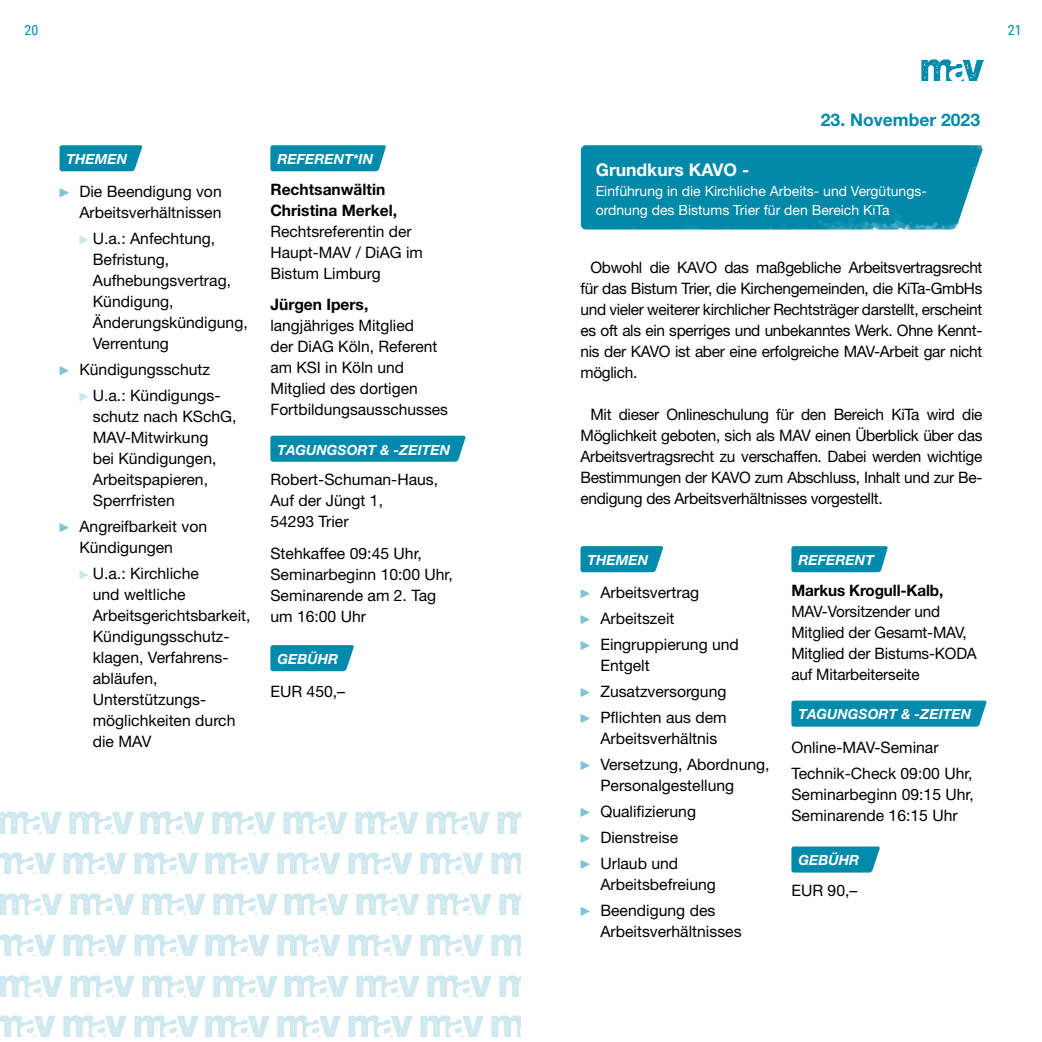
<style>
.page{position:relative;width:1042px;height:1042px;background:#fff}
.page>*{position:absolute;margin:0;border:0;box-sizing:border-box;transform-origin:0 0}
.t1{font:700 17.5px "Helvetica Neue LT Std";color:#008aab}
.t2{font:700 17.5px "Helvetica Neue LT Std";color:#fff}
.t3{font:15.75px/21px "Helvetica Neue LT Std";color:#000}
.t4{font:700 15.75px/21px "Helvetica Neue LT Std";color:#000}
.t5{font:14px/19.2px "Helvetica Neue LT Std";color:#fff}
.t6{font:italic 700 14px "Helvetica Neue CE";color:#fff}
.t7{font:14px "Roboto Condensed";color:#008aab}
</style>
<div class="page">
<svg style="left:580px;top:546px;width:83px;height:26px"></svg>
<div style="left:587px;top:554px;width:61px;height:11px;background:#008aab"></div>
<svg style="left:580px;top:589px;width:10px;height:9px"></svg>
<svg style="left:580px;top:615px;width:10px;height:9px"></svg>
<svg style="left:580px;top:641px;width:10px;height:9px"></svg>
<svg style="left:580px;top:688px;width:10px;height:9px"></svg>
<svg style="left:580px;top:714px;width:10px;height:9px"></svg>
<svg style="left:580px;top:761px;width:10px;height:9px"></svg>
<svg style="left:580px;top:808px;width:10px;height:9px"></svg>
<svg style="left:580px;top:834px;width:10px;height:9px"></svg>
<svg style="left:580px;top:860px;width:10px;height:9px"></svg>
<svg style="left:580px;top:907px;width:10px;height:9px"></svg>
<svg style="left:791px;top:546px;width:97px;height:26px;background:#0c8faf"></svg>
<svg style="left:791px;top:700px;width:196px;height:27px;background:#1694b2"></svg>
<div style="left:798px;top:708px;width:173px;height:11px;background:#008aab"></div>
<svg style="left:791px;top:846px;width:89px;height:26px;background:#1895b2"></svg>
<div style="left:798px;top:854px;width:61px;height:11px;background:#008aab"></div>
<svg style="left:60px;top:145px;width:82px;height:26px"></svg>
<div style="left:67px;top:153px;width:60px;height:11px;background:#008aab"></div>
<svg style="left:60px;top:188px;width:9px;height:9px"></svg>
<svg style="left:79px;top:236px;width:9px;height:8px"></svg>
<svg style="left:60px;top:366px;width:9px;height:9px"></svg>
<svg style="left:79px;top:392px;width:9px;height:9px"></svg>
<svg style="left:60px;top:523px;width:9px;height:9px"></svg>
<svg style="left:79px;top:570px;width:9px;height:9px"></svg>
<svg style="left:270px;top:145px;width:116px;height:26px;background:#1191b0"></svg>
<div style="left:277px;top:153px;width:96px;height:11px;background:#008aab"></div>
<svg style="left:270px;top:436px;width:196px;height:26px;background:#0d90af"></svg>
<div style="left:277px;top:443px;width:173px;height:11px;background:#008aab"></div>
<svg style="left:270px;top:645px;width:84px;height:26px;background:#1593b1"></svg>
<div style="left:277px;top:653px;width:61px;height:11px;background:#008aab"></div>
<img style="left:581px;top:145px;width:402px;height:84px">
<img style="left:0;top:1016px;width:55px;height:21px">
<img style="left:0;top:975px;width:63px;height:21px">
<img style="left:0;top:934px;width:55px;height:21px">
<img style="left:0;top:893px;width:63px;height:21px">
<img style="left:0;top:852px;width:55px;height:22px">
<img style="left:0;top:812px;width:62px;height:21px">
<img style="left:63px;top:1016px;width:64px;height:21px">
<img style="left:71px;top:975px;width:63px;height:21px">
<img style="left:63px;top:934px;width:64px;height:21px">
<img style="left:71px;top:893px;width:63px;height:21px">
<img style="left:63px;top:852px;width:64px;height:22px">
<img style="left:70px;top:812px;width:63px;height:21px">
<img style="left:135px;top:1016px;width:63px;height:21px">
<img style="left:142px;top:975px;width:64px;height:21px">
<img style="left:135px;top:934px;width:63px;height:21px">
<img style="left:142px;top:893px;width:64px;height:21px">
<img style="left:135px;top:852px;width:63px;height:22px">
<img style="left:141px;top:812px;width:63px;height:21px">
<img style="left:206px;top:1016px;width:63px;height:21px">
<img style="left:214px;top:975px;width:63px;height:21px">
<img style="left:206px;top:934px;width:63px;height:21px">
<img style="left:214px;top:893px;width:63px;height:21px">
<img style="left:206px;top:852px;width:63px;height:22px">
<img style="left:212px;top:812px;width:64px;height:21px">
<img style="left:277px;top:1016px;width:64px;height:21px">
<img style="left:285px;top:975px;width:63px;height:21px">
<img style="left:277px;top:934px;width:64px;height:21px">
<img style="left:285px;top:893px;width:63px;height:21px">
<img style="left:277px;top:852px;width:64px;height:22px">
<img style="left:284px;top:812px;width:63px;height:21px">
<img style="left:349px;top:1016px;width:63px;height:21px">
<img style="left:356px;top:975px;width:64px;height:21px">
<img style="left:349px;top:934px;width:63px;height:21px">
<img style="left:356px;top:893px;width:64px;height:21px">
<img style="left:349px;top:852px;width:63px;height:22px">
<img style="left:355px;top:812px;width:63px;height:21px">
<img style="left:420px;top:1016px;width:63px;height:21px">
<img style="left:428px;top:975px;width:63px;height:21px">
<img style="left:420px;top:934px;width:63px;height:21px">
<img style="left:428px;top:893px;width:63px;height:21px">
<img style="left:420px;top:852px;width:63px;height:22px">
<img style="left:426px;top:812px;width:64px;height:21px">
<img style="left:491px;top:1016px;width:30px;height:21px">
<img style="left:499px;top:975px;width:22px;height:21px">
<img style="left:491px;top:934px;width:30px;height:21px">
<img style="left:499px;top:893px;width:22px;height:21px">
<img style="left:491px;top:852px;width:30px;height:22px">
<img style="left:498px;top:812px;width:23px;height:21px">
<img style="left:921px;top:60px;width:62px;height:20px">
<p class="t7" style="left:25px;top:21px;width:15px">20</p>
<p class="t7" style="left:1008px;top:21px;width:15px">21</p>
<p class="t6" style="left:67px;top:150px;width:62px">THEMEN</p>
<p class="t3" style="left:79px;top:181px;width:144px">Die Beendigung von<br>Arbeitsverhältnissen</p>
<p class="t3" style="left:93px;top:228px;width:156px">U.a.: Anfechtung,<br>Befristung,<br>Aufhebungsvertrag,<br>Kündigung,<br>Änderungskündigung,<br>Verrentung</p>
<p class="t3" style="left:93px;top:356px;width:129px;line-height:25.9px;text-indent:-13px">Kündigungsschutz<br>U.a.: Kündigungs-</p>
<p class="t3" style="left:93px;top:406px;width:145px">schutz nach KSchG,<br>MAV-Mitwirkung<br>bei Kündigungen,<br>Arbeitspapieren,<br>Sperrfristen</p>
<p class="t3" style="left:79px;top:516px;width:129px">Angreifbarkeit von<br>Kündigungen</p>
<p class="t3" style="left:93px;top:563px;width:159px">U.a.: Kirchliche<br>und weltliche<br>Arbeitsgerichtsbarkeit,<br>Kündigungsschutz&shy;klagen, Verfahrens&shy;abläufen,<br>Unterstützungs&shy;möglichkeiten durch die MAV</p>
<p class="t6" style="left:277px;top:150px;width:97px">REFERENT*IN</p>
<p class="t4" style="left:270px;top:178px;width:128px">Rechtsanwältin<br>Christina Merkel,</p>
<p class="t3" style="left:270px;top:220px;width:154px">Rechtsreferentin der<br>Haupt-MAV / DiAG im<br>Bistum Limburg</p>
<p class="t4" style="left:270px;top:293px;width:99px">Jürgen Ipers,</p>
<p class="t3" style="left:270px;top:314px;width:179px">langjähriges Mitglied<br>der DiAG Köln, Referent am KSI in Köln und<br>Mitglied des dortigen<br>Fortbildungsausschusses</p>
<p class="t6" style="left:277px;top:441px;width:174px">TAGUNGSORT &amp; -ZEITEN</p>
<p class="t3" style="left:270px;top:469px;width:169px">Robert-Schuman-Haus,<br>Auf der Jüngt 1,<br>54293 Trier</p>
<p class="t3" style="left:270px;top:542px;width:184px">Stehkaffee 09:45 Uhr,<br>Seminarbeginn 10:00 Uhr,<br>Seminarende am 2. Tag um 16:00 Uhr</p>
<p class="t6" style="left:277px;top:650px;width:62px">GEBÜHR</p>
<p class="t3" style="left:270px;top:681px;width:76px">EUR 450,–</p>
<p class="t1" style="left:821px;top:109px;width:161px">23. November 2023</p>
<p class="t2" style="left:596px;top:159px;width:155px">Grundkurs KAVO -</p>
<p class="t5" style="left:596px;top:181px;width:333px">Einführung in die Kirchliche Arbeits- und Vergütungs&shy;ordnung des Bistums Trier für den Bereich KiTa</p>
<p class="t3" style="left:580px;top:257px;width:403px;text-align:justify;text-indent:10px">Obwohl die KAVO das maßgebliche Arbeitsvertragsrecht für das Bistum Trier, die Kirchengemeinden, die KiTa-GmbHs und vieler weiterer kirchlicher Rechtsträger darstellt, erscheint es oft als ein sperriges und unbekanntes Werk. Ohne Kennt&shy;nis der KAVO ist aber eine erfolgreiche MAV-Arbeit gar nicht möglich.</p>
<p class="t3" style="left:580px;top:404px;width:403px;text-align:justify;text-indent:10px">Mit dieser Onlineschulung für den Bereich KiTa wird die Möglichkeit geboten, sich als MAV einen Überblick über das Arbeitsvertragsrecht zu verschaffen. Dabei werden wichtige Bestimmungen der KAVO zum Abschluss, Inhalt und zur Be&shy;endigung des Arbeitsverhältnisses vorgestellt.</p>
<p class="t6" style="left:587px;top:551px;width:62px">THEMEN</p>
<p class="t3" style="left:600px;top:579px;width:140px;line-height:25.9px">Arbeitsvertrag<br>Arbeitszeit<br>Eingruppierung und</p>
<p class="t3" style="left:600px;top:652px;width:128px;line-height:25.9px">Entgelt<br>Zusatzversorgung<br>Pflichten aus dem</p>
<p class="t3" style="left:600px;top:725px;width:171px;line-height:25.9px">Arbeitsverhältnis<br>Versetzung, Abordnung,</p>
<p class="t3" style="left:600px;top:772px;width:135px;line-height:25.9px">Personalgestellung<br>Qualifizierung<br>Dienstreise<br>Urlaub und</p>
<p class="t3" style="left:600px;top:871px;width:117px;line-height:25.9px">Arbeitsbefreiung<br>Beendigung des</p>
<p class="t3" style="left:600px;top:920px;width:143px">Arbeitsverhältnisses</p>
<p class="t6" style="left:798px;top:551px;width:77px">REFERENT</p>
<p class="t4" style="left:791px;top:579px;width:153px">Markus Krogull-Kalb,</p>
<p class="t3" style="left:791px;top:600px;width:187px">MAV-Vorsitzender und<br>Mitglied der Gesamt-MAV,<br>Mitglied der Bistums-KODA auf Mitarbeiterseite</p>
<p class="t6" style="left:798px;top:706px;width:174px">TAGUNGSORT &amp; -ZEITEN</p>
<p class="t3" style="left:791px;top:734px;width:183px;line-height:25.9px">Online-MAV-Seminar<br>Technik-Check 09:00 Uhr,</p>
<p class="t3" style="left:791px;top:783px;width:184px">Seminarbeginn 09:15 Uhr,<br>Seminarende 16:15 Uhr</p>
<p class="t6" style="left:798px;top:851px;width:62px">GEBÜHR</p>
<p class="t3" style="left:791px;top:880px;width:67px">EUR 90,–</p>
</div>
